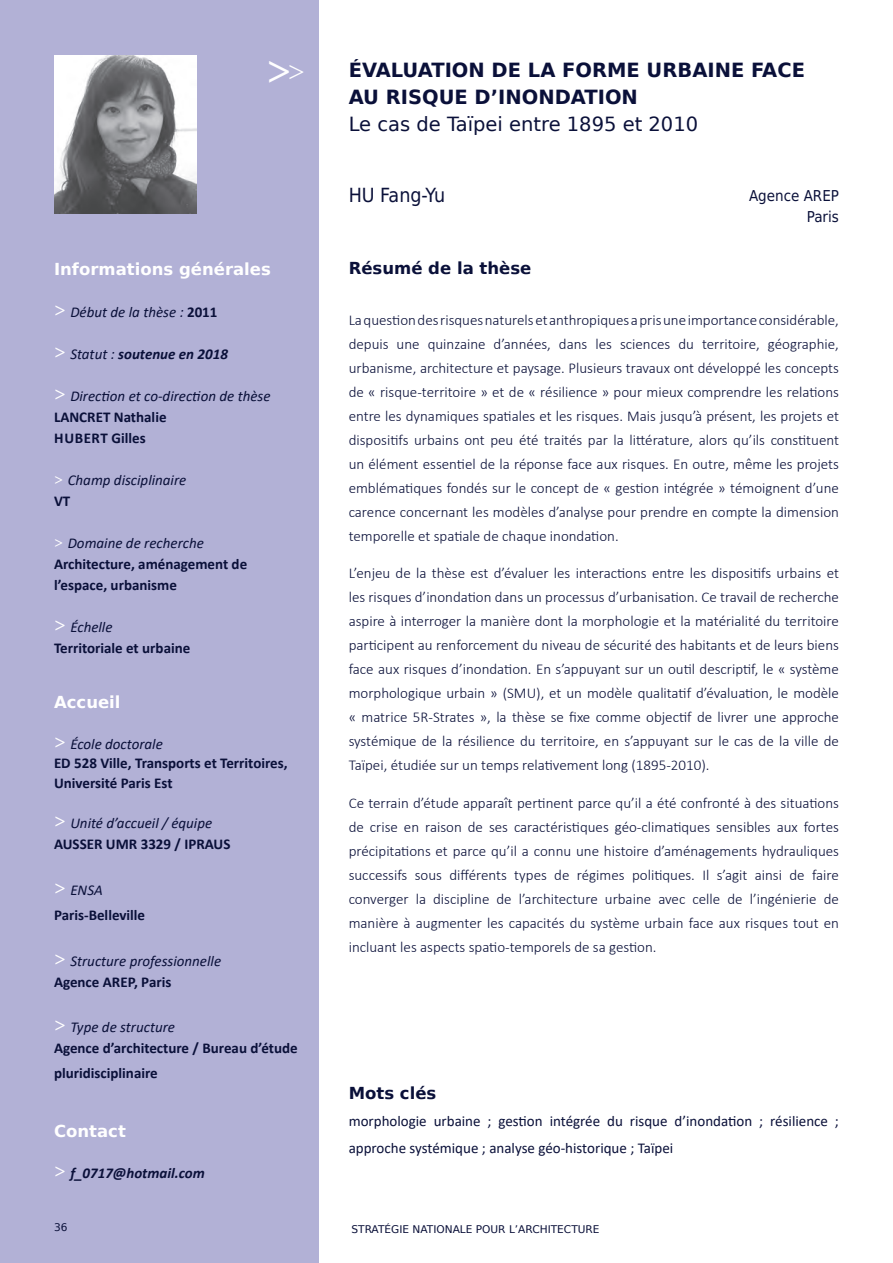
<style>
.page{position:relative;width:893px;height:1263px;background:#fff}
.page>*{position:absolute;margin:0;border:0;box-sizing:border-box;transform-origin:0 0}
.t1{font:700 42.3px "Liberation Serif";color:#fff}
.t2{font:700 19.5px/27px "DejaVu Sans";color:#0a1039}
.t3{font:19.5px "DejaVu Sans";color:#0a1039}
.t4{font:19.5px "DejaVu Sans Condensed";color:#0a1039}
.t5{font:700 16.5px "DejaVu Sans";color:#fff}
.t6{font:700 16.5px "DejaVu Sans";color:#0a1039}
.t7{font:300 15px/24px "Calibri";color:#0a1039;text-align:justify}
.t8{font:700 15px/21px "Calibri";color:#0a1039}
.t9{font:italic 15px/21px "Calibri";color:#0a1039}
.t10{font:15px/27px "Calibri";color:#0a1039}
.t11{font:italic 700 15px "Calibri";color:#0a1039}
.t12{font:15px/21px "DejaVu Sans Condensed";color:#0a1039;text-align:right}
.t13{font:10.65px "DejaVu Sans";color:#0a1039}
.t14{font:10.5px "DejaVu Sans";color:#0a1039}
.s1{font-weight:400;font-size:29.55px}
.s2{font-family:"Liberation Serif";font-weight:700;font-size:19.5px;color:#fff}
.s3{font-weight:700;font-style:normal}
.s4{font-family:"Liberation Serif";font-size:19.5px;color:#fff}
.s5{font-weight:400}
.s6{font-family:"Liberation Serif";font-weight:700;color:#fff}
.s7{font-family:"Liberation Serif";font-style:italic;color:#fff}
.s8{font-weight:400;font-style:italic}
.s9{font-family:"Liberation Serif";font-style:italic;font-size:19.5px;color:#fff}
</style>
<div class="page">
<div style="left:0;top:0;width:318px;height:1263px;background:#b2b1d6"></div>
<img style="left:54px;top:55px;width:142px;height:159px">
<h1 class="t1" style="left:267px;top:43px;width:39px">&gt;<span class="s1">&gt;</span></h1>
<p class="t5" style="left:54px;top:255px;width:218px">Informations générales</p>
<p class="t9" style="left:54px;top:301px;width:165px"><span class="s2">&gt;</span> Début de la thèse : <span class="s3">2011</span></p>
<p class="t11" style="left:54px;top:343px;width:176px"><span class="s4">&gt;</span> <span class="s5">Statut :</span> soutenue en 2018</p>
<p class="t9" style="left:54px;top:385px;width:218px"><span class="s2">&gt;</span> Direction et co-direction de thèse<br><span class="s3">LANCRET Nathalie<br>HUBERT Gilles</span></p>
<p class="t9" style="left:54px;top:469px;width:134px"><span class="s6">&gt;</span> Champ disciplinaire<br><span class="s3">VT</span></p>
<p class="t8" style="left:54px;top:532px;width:195px"><span class="s7">&gt;</span> <span class="s8">Domaine de recherche<br></span>Architecture, aménagement de l’espace, urbanisme</p>
<p class="t8" style="left:54px;top:616px;width:138px"><span class="s9">&gt;</span> <span class="s8">Échelle<br></span>Territoriale et urbaine</p>
<p class="t5" style="left:54px;top:689px;width:68px">Accueil</p>
<p class="t8" style="left:54px;top:734px;width:235px;line-height:19.5px"><span class="s9">&gt;</span> <span class="s8">École doctorale<br></span>ED 528 Ville, Transports et Territoires,<br>Université Paris Est</p>
<p class="t9" style="left:54px;top:812px;width:178px"><span class="s2">&gt;</span> Unité d’accueil / équipe<br><span class="s3">AUSSER UMR 3329 / IPRAUS</span></p>
<p class="t8" style="left:54px;top:877px;width:93px;line-height:24.8px"><span class="s9">&gt;</span> <span class="s8">ENSA<br></span>Paris-Belleville</p>
<p class="t9" style="left:54px;top:949px;width:169px"><span class="s2">&gt;</span> Structure professionnelle<br><span class="s3">Agence AREP, Paris</span></p>
<p class="t8" style="left:54px;top:1017px;width:245px"><span class="s9">&gt;</span> <span class="s8">Type de structure<br></span>Agence d’architecture / Bureau d’étude</p>
<p class="t8" style="left:54px;top:1062px;width:105px">pluridisciplinaire</p>
<p class="t5" style="left:54px;top:1118px;width:73px">Contact</p>
<p class="t11" style="left:54px;top:1162px;width:152px"><span class="s4">&gt;</span> f_0717@hotmail.com</p>
<h2 class="t2" style="left:349px;top:56px;width:458px">ÉVALUATION DE LA FORME URBAINE FACE<br>AU RISQUE D’INONDATION</h2>
<h2 class="t3" style="left:349px;top:109px;width:351px">Le cas de Taïpei entre 1895 et 2010</h2>
<h2 class="t4" style="left:349px;top:179px;width:98px">HU Fang-Yu</h2>
<p class="t6" style="left:349px;top:254px;width:184px">Résumé de la thèse</p>
<p class="t12" style="left:749px;top:184px;width:91px">Agence AREP<br>Paris</p>
<p class="t7" style="left:349px;top:308px;width:492px">La question des risques naturels et anthropiques a pris une importance considérable, depuis une quinzaine d’années, dans les sciences du territoire, géographie, urbanisme, architecture et paysage. Plusieurs travaux ont développé les concepts de « risque-territoire » et de « résilience » pour mieux comprendre les relations entre les dynamiques spatiales et les risques. Mais jusqu’à présent, les projets et dispositifs urbains ont peu été traités par la littérature, alors qu’ils constituent un élément essentiel de la réponse face aux risques. En outre, même les projets emblématiques fondés sur le concept de « gestion intégrée » témoignent d’une carence concernant les modèles d’analyse pour prendre en compte la dimension temporelle et spatiale de chaque inondation.</p>
<p class="t7" style="left:349px;top:561px;width:492px">L’enjeu de la thèse est d’évaluer les interactions entre les dispositifs urbains et les risques d’inondation dans un processus d’urbanisation. Ce travail de recherche aspire à interroger la manière dont la morphologie et la matérialité du territoire participent au renforcement du niveau de sécurité des habitants et de leurs biens face aux risques d’inondation. En s’appuyant sur un outil descriptif, le « système morphologique urbain » (SMU), et un modèle qualitatif d’évaluation, le modèle « matrice 5R-Strates », la thèse se fixe comme objectif de livrer une approche systémique de la résilience du territoire, en s’appuyant sur le cas de la ville de Taïpei, étudiée sur un temps relativement long (1895-2010).</p>
<p class="t7" style="left:349px;top:791px;width:492px">Ce terrain d’étude apparaît pertinent parce qu’il a été confronté à des situations de crise en raison de ses caractéristiques géo-climatiques sensibles aux fortes précipitations et parce qu’il a connu une histoire d’aménagements hydrauliques successifs sous différents types de régimes politiques. Il s’agit ainsi de faire converger la discipline de l’architecture urbaine avec celle de l’ingénierie de manière à augmenter les capacités du système urbain face aux risques tout en incluant les aspects spatio-temporels de sa gestion.</p>
<p class="t6" style="left:349px;top:1080px;width:89px">Mots clés</p>
<p class="t10" style="left:349px;top:1107px;width:492px">morphologie urbaine ; gestion intégrée du risque d’inondation ; résilience ; approche systémique ; analyse géo-historique ; Taïpei</p>
<p class="t14" style="left:54px;top:1219px;width:15px">36</p>
<p class="t13" style="left:351px;top:1221px;width:250px">STRATÉGIE NATIONALE POUR L’ARCHITECTURE</p>
</div>
